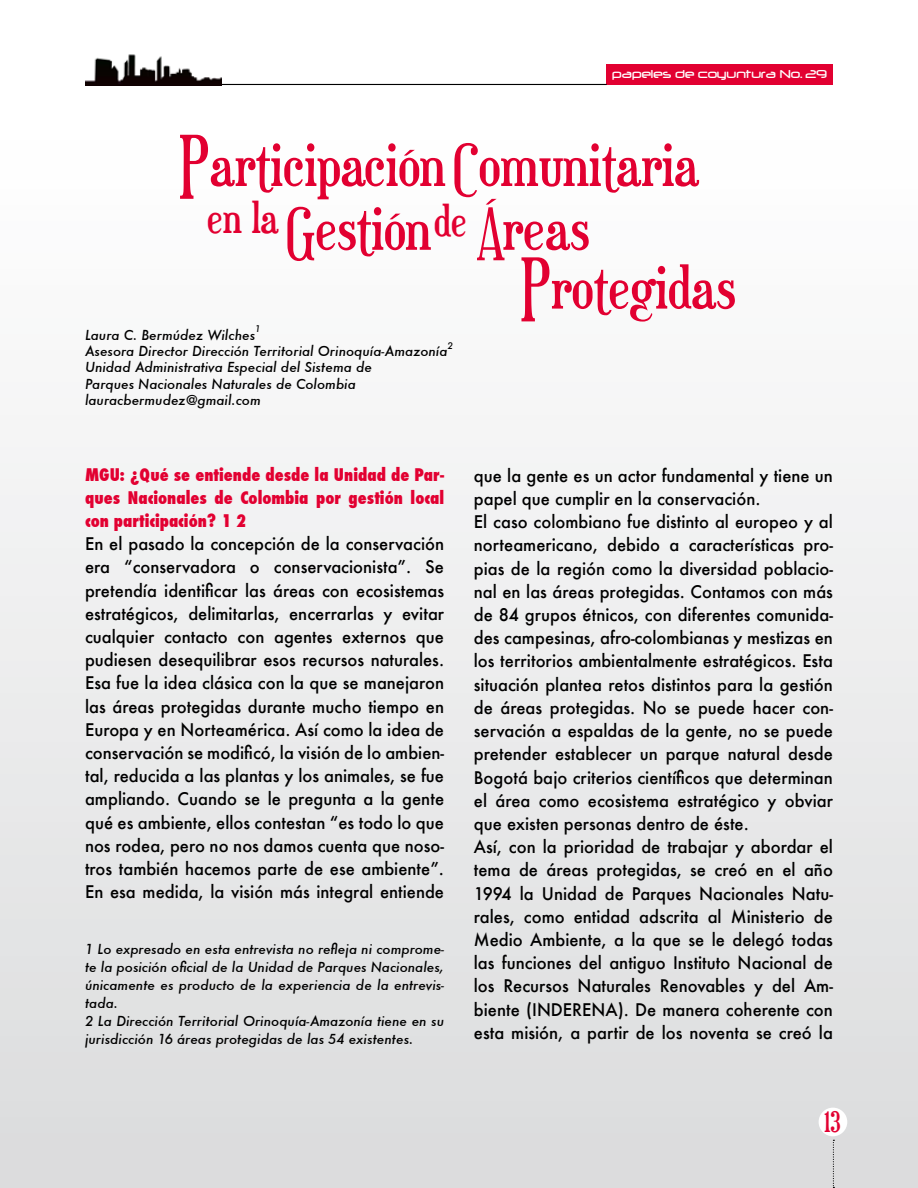
<style>
.page{position:relative;width:918px;height:1188px;background:#fff}
.page>*{position:absolute;margin:0;border:0;box-sizing:border-box;transform-origin:0 0}
.t1{font:62.1px/122.6px "Euphorigenic";color:#e20031}
.t2{font:30px "Euphorigenic";color:#e20031}
.t3{font:500 16.95px/23.2px "Futura";color:#000;text-align:justify}
.t4{font:800 condensed 16.95px/23.2px "Futura";color:#e20031;text-align:justify}
.t5{font:italic 500 13.5px/18px "Futura";color:#000}
.t6{font:13.5px "Neuropol";color:#fff}
.t7{font:italic 500 9px "Futura";color:#000}
.s1{font-size:75px}
</style>
<div class="page">
<div style="left:0;top:0;width:918px;height:1188px;background:linear-gradient(to bottom,#fff,#dbdcdd)"></div>
<div style="left:607px;top:65px;width:226px;height:20px;background:#e20031"></div>
<hr style="left:85px;top:84px;width:522px;height:1px;background:#000">
<img style="left:85px;top:51px;width:136px;height:34px">
<div style="left:819px;top:1108px;width:28px;height:28px;background:#fff;border-radius:50%"></div>
<svg style="left:833px;top:1140px;width:1px;height:48px"></svg>
<p class="t6" style="left:612px;top:67px;width:216px">papeles de coyuntura No. 29</p>
<h1 class="t1" style="left:520px;top:109px;width:217px;text-indent:-341px"><span class="s1">P</span>articipaciónComunitaria<br><span class="s1">P</span>rotegidas</h1>
<h1 class="t1" style="left:207px;top:173px;width:384px"><sup>en</sup> <sup>la</sup> Gestión<sup>de</sup> Áreas</h1>
<p class="t5" style="left:85px;top:326px;width:172px">Laura C. Bermúdez Wilches</p>
<p class="t7" style="left:255px;top:323px;width:7px">1</p>
<p class="t5" style="left:85px;top:342px;width:364px">Asesora Director Dirección Territorial Orinoquía-Amazonía</p>
<p class="t7" style="left:448px;top:339px;width:7px">2</p>
<p class="t5" style="left:85px;top:359px;width:288px;line-height:16.2px">Unidad Administrativa Especial del Sistema de<br>Parques Nacionales Naturales de Colombia lauracbermudez@gmail.com</p>
<p class="t4" style="left:85px;top:463px;width:361px">MGU: ¿Qué se entiende desde la Unidad de Par&shy;ques Nacionales de Colombia por gestión local con participación? 1 2</p>
<p class="t3" style="left:85px;top:532px;width:361px">En el pasado la concepción de la conservación era “conservadora o conservacionista”. Se pretendía identificar las áreas con ecosistemas estratégicos, delimitarlas, encerrarlas y evitar cualquier contacto con agentes externos que pudiesen desequilibrar esos recursos naturales.<br>Esa fue la idea clásica con la que se manejaron las áreas protegidas durante mucho tiempo en Europa y en Norteamérica. Así como la idea de conservación se modificó, la visión de lo ambien&shy;tal, reducida a las plantas y los animales, se fue ampliando. Cuando se le pregunta a la gente qué es ambiente, ellos contestan “es todo lo que nos rodea, pero no nos damos cuenta que noso&shy;tros también hacemos parte de ese ambiente”.<br>En esa medida, la visión más integral entiende</p>
<p class="t5" style="left:85px;top:940px;width:361px">1 Lo expresado en esta entrevista no refleja ni comprome&shy;te la posición oficial de la Unidad de Parques Nacionales, únicamente es producto de la experiencia de la entrevis&shy;tada.<br>2 La Dirección Territorial Orinoquía-Amazonía tiene en su jurisdicción 16 áreas protegidas de las 54 existentes.</p>
<p class="t3" style="left:474px;top:464px;width:361px;text-align:left">que la gente es un actor fundamental y tiene un papel que cumplir en la conservación.<br>El caso colombiano fue distinto al europeo y al norteamericano, debido a características pro&shy;pias de la región como la diversidad poblacio&shy;nal en las áreas protegidas. Contamos con más de 84 grupos étnicos, con diferentes comunida&shy;des campesinas, afro-colombianas y mestizas en los territorios ambientalmente estratégicos. Esta situación plantea retos distintos para la gestión de áreas protegidas. No se puede hacer con&shy;servación a espaldas de la gente, no se puede pretender establecer un parque natural desde Bogotá bajo criterios científicos que determinan el área como ecosistema estratégico y obviar que existen personas dentro de éste.<br>Así, con la prioridad de trabajar y abordar el tema de áreas protegidas, se creó en el año 1994 la Unidad de Parques Nacionales Natu&shy;rales, como entidad adscrita al Ministerio de Medio Ambiente, a la que se le delegó todas las funciones del antiguo Instituto Nacional de los Recursos Naturales Renovables y del Am&shy;biente (INDERENA). De manera coherente con esta misión, a partir de los noventa se creó la</p>
<h2 class="t2" style="left:825px;top:1107px;width:17px">13</h2>
</div>
